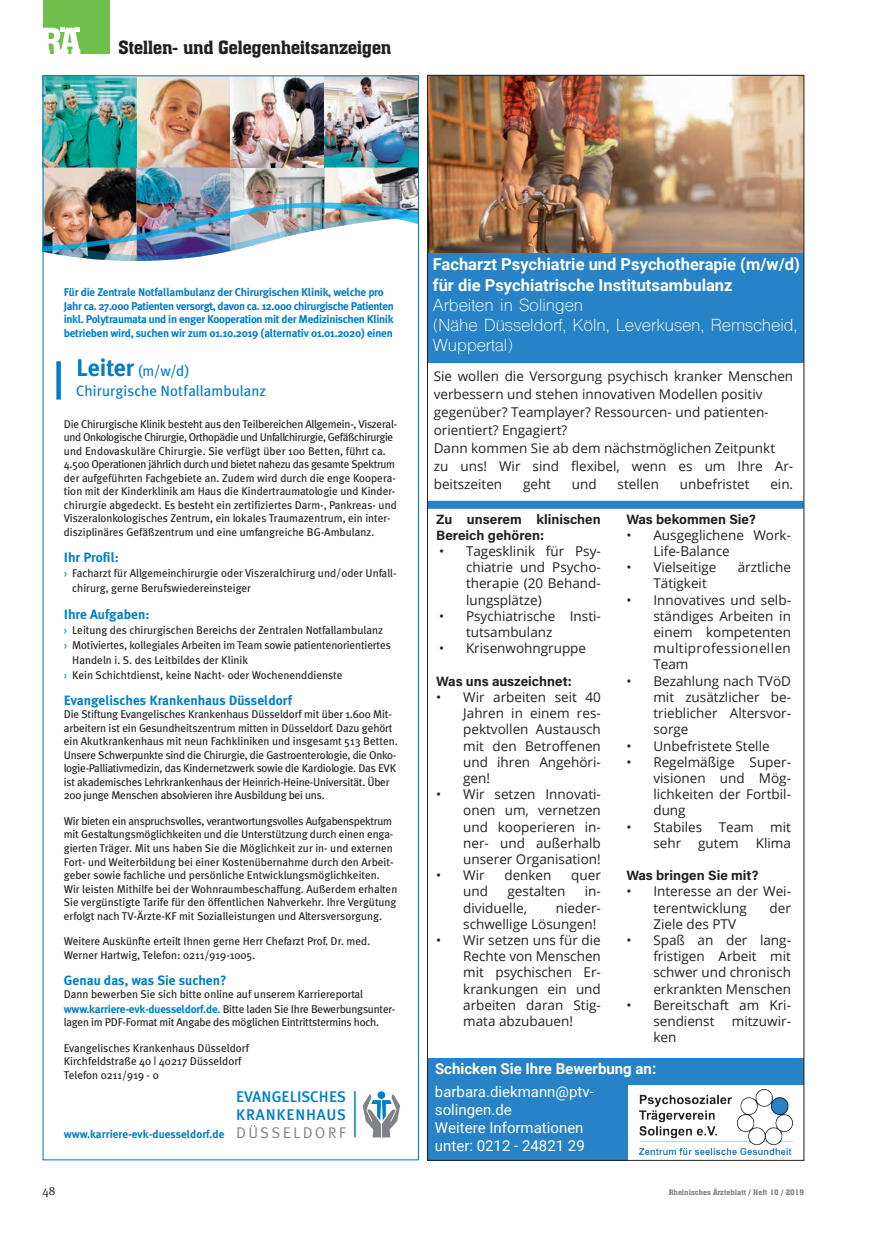
<style>
.page{position:relative;width:872px;height:1234px;background:#fff}
.page>*{position:absolute;margin:0;border:0;box-sizing:border-box;transform-origin:0 0}
.t1{font:18px "Aachen BT";letter-spacing:-.025em;color:#231f20}
.t2{font:700 16.5px/21px "Roboto";color:#fff}
.t3{font:16.5px/19.8px "Shree Dev 0714";color:#fff}
.t4{font:700 15.45px/17.9px "Otelo Meta";letter-spacing:.01em;color:#007ec5}
.t5{font:15.45px "Otelo Meta";letter-spacing:.125em;color:#808285}
.t6{font:15px/18px "Roboto";color:#fff}
.t7{font:15px/19.5px "Meta Plus";letter-spacing:.005em;color:#007ec5}
.t8{font:700 15px "Roboto";color:#fff}
.t9{font:13.5px/16.2px "Open Sans";color:#231f20;text-align:justify}
.t10{font:700 13.5px/16.2px "Acumin Pro";color:#231f20}
.t11{font:700 13.5px "Meta Plus";color:#007ec5}
.t12{font:12px "Meta Serif OT";color:#231f20}
.t13{font:11.25px/13.5px "Meta Plus";letter-spacing:-.005em;color:#231f20}
.t14{font:700 11.25px/13.5px "Meta Plus";letter-spacing:-.02em;color:#007ec5}
.t15{font:700 11.25px "Meta Plus";color:#007ec5}
.t16{font:7.5px "Aachen BT";color:#808285}
.s1{font-weight:700;font-size:24px}
.s2{color:#007ec5}
.s3{font-weight:700;color:#007ec5}
</style>
<div class="page">
<div style="left:43px;top:0;width:66px;height:54px;background:#70bf4c"></div>
<svg style="left:43px;top:28px;width:37px;height:26px"></svg>
<img style="left:45px;top:77px;width:186px;height:124px">
<img style="left:231px;top:77px;width:94px;height:124px">
<img style="left:325px;top:77px;width:92px;height:124px">
<img style="left:45px;top:201px;width:372px;height:60px">
<div style="left:56px;top:361px;width:5px;height:38px;background:#007ec5"></div>
<svg style="left:363px;top:1094px;width:37px;height:43px"></svg>
<svg style="left:377px;top:1090px;width:8px;height:8px"></svg>
<hr style="left:354px;top:1090px;width:2px;height:46px;background:#007ec5">
<img style="left:429px;top:77px;width:373px;height:176px">
<div style="left:429px;top:253px;width:373px;height:108px;background:#2783c5"></div>
<div style="left:428px;top:501px;width:375px;height:7px;background:#2783c5"></div>
<div style="left:427px;top:500px;width:376px;height:8px;border:2px solid #2783c5"></div>
<div style="left:427px;top:1080px;width:200px;height:80px;background:#2783c5"></div>
<img style="left:639px;top:1089px;width:153px;height:64px">
<div style="left:427px;top:1057px;width:376px;height:27px;background:#2783c5"></div>
<h1 class="t1" style="left:118px;top:36px;width:275px">Stellen- und Gelegenheitsanzeigen</h1>
<p class="t14" style="left:64px;top:285px;width:332px">Für die Zentrale Notfallambulanz der Chirurgischen Klinik, welche pro Jahr ca. 27.000 Patienten versorgt, davon ca. 12.000 chirurgische Patienten inkl. Polytraumata und in enger Kooperation mit der Medizinischen Klinik betrieben wird, suchen wir zum 01.10.2019 (alternativ 01.01.2020) einen</p>
<h3 class="t7" style="left:76px;top:361px;width:191px"><span class="s1">Leiter</span> (m/w/d)<br>Chirurgische Notfallambulanz</h3>
<p class="t13" style="left:64px;top:417px;width:335px">Die Chirurgische Klinik besteht aus den Teilbereichen Allgemein-, Viszeral&shy;und Onkologische Chirurgie, Orthopädie und Unfallchirurgie, Gefäßchirurgie und Endovaskuläre Chirurgie. Sie verfügt über 100 Betten, führt ca.<br>4.500 Operationen jährlich durch und bietet nahezu das gesamte Spektrum der aufgeführten Fachgebiete an. Zudem wird durch die enge Koopera&shy;tion mit der Kinderklinik am Haus die Kindertraumatologie und Kinder&shy;chirurgie abgedeckt. Es besteht ein zertifiziertes Darm-, Pankreas- und Viszeralonkologisches Zentrum, ein lokales Traumazentrum, ein inter&shy;disziplinäres Gefäßzentrum und eine umfangreiche BG-Ambulanz.</p>
<p class="t11" style="left:64px;top:549px;width:57px">Ihr Profil:</p>
<p class="t13" style="left:72px;top:565px;width:326px;line-height:15px;text-indent:-9px"><span class="s2">›</span> Facharzt für Allgemeinchirurgie oder Viszeralchirurg und/oder Unfall&shy;chirurg, gerne Berufswiedereinsteiger</p>
<p class="t11" style="left:64px;top:606px;width:87px">Ihre Aufgaben:</p>
<p class="t13" style="left:64px;top:622px;width:321px"><span class="s2">›</span> Leitung des chirurgischen Bereichs der Zentralen Notfallambulanz</p>
<p class="t13" style="left:64px;top:637px;width:328px"><span class="s2">›</span> Motiviertes, kollegiales Arbeiten im Team sowie patientenorientiertes</p>
<p class="t13" style="left:72px;top:652px;width:177px">Handeln i. S. des Leitbildes der Klinik</p>
<p class="t13" style="left:64px;top:667px;width:280px"><span class="s2">›</span> Kein Schichtdienst, keine Nacht- oder Wochenenddienste</p>
<p class="t11" style="left:64px;top:692px;width:229px">Evangelisches Krankenhaus Düsseldorf</p>
<p class="t13" style="left:64px;top:707px;width:335px">Die Stiftung Evangelisches Krankenhaus Düsseldorf mit über 1.600 Mit&shy;arbeitern ist ein Gesundheitszentrum mitten in Düsseldorf. Dazu gehört ein Akutkrankenhaus mit neun Fachkliniken und insgesamt 513 Betten.<br>Unsere Schwerpunkte sind die Chirurgie, die Gastroenterologie, die Onko&shy;logie-Palliativmedizin, das Kindernetzwerk sowie die Kardiologie. Das EVK ist akademisches Lehrkrankenhaus der Heinrich-Heine-Universität. Über 200 junge Menschen absolvieren ihre Ausbildung bei uns.</p>
<p class="t13" style="left:64px;top:814px;width:335px">Wir bieten ein anspruchsvolles, verantwortungsvolles Aufgabenspektrum mit Gestaltungsmöglichkeiten und die Unterstützung durch einen enga&shy;gierten Träger. Mit uns haben Sie die Möglichkeit zur in- und externen Fort- und Weiterbildung bei einer Kostenübernahme durch den Arbeit&shy;geber sowie fachliche und persönliche Entwicklungsmöglichkeiten.<br>Wir leisten Mithilfe bei der Wohnraumbeschaffung. Außerdem erhalten Sie vergünstigte Tarife für den öffentlichen Nahverkehr. Ihre Vergütung erfolgt nach TV-Ärzte-KF mit Sozialleistungen und Altersversorgung.</p>
<p class="t13" style="left:64px;top:934px;width:308px">Weitere Auskünfte erteilt Ihnen gerne Herr Chefarzt Prof. Dr. med.<br>Werner Hartwig, Telefon: 0211/919-1005.</p>
<p class="t11" style="left:64px;top:972px;width:164px">Genau das, was Sie suchen?</p>
<p class="t13" style="left:64px;top:987px;width:333px;line-height:14px">Dann bewerben Sie sich bitte online auf unserem Karriereportal <span class="s3">www.karriere-evk-duesseldorf.de.</span> Bitte laden Sie Ihre Bewerbungsunter&shy;lagen im PDF-Format mit Angabe des möglichen Eintrittstermins hoch.</p>
<p class="t13" style="left:64px;top:1040px;width:187px">Evangelisches Krankenhaus Düsseldorf<br>Kirchfeldstraße 40 | 40217 Düsseldorf<br>Telefon 0211/919 - 0</p>
<p class="t15" style="left:64px;top:1127px;width:162px">www.karriere-evk-duesseldorf.de</p>
<h3 class="t4" style="left:236px;top:1087px;width:112px">EVANGELISCHES<br>KRANKENHAUS</h3>
<h3 class="t5" style="left:236px;top:1122px;width:112px">DÜSSELDORF</h3>
<h2 class="t2" style="left:433px;top:253px;width:369px">Facharzt Psychiatrie und Psychotherapie (m/w/d) für die Psychiatrische Institutsambulanz</h2>
<h2 class="t3" style="left:433px;top:297px;width:366px">Arbeiten in Solingen<br>(Nähe Düsseldorf, Köln, Leverkusen, Remscheid,<br>Wuppertal)</h2>
<p class="t9" style="left:434px;top:367px;width:361px;line-height:18px;text-align:left">Sie wollen die Versorgung psychisch kranker Menschen verbessern und stehen innovativen Modellen positiv gegenüber? Teamplayer? Ressourcen- und patienten&shy;orientiert? Engagiert?<br>Dann kommen Sie ab dem nächstmöglichen Zeitpunkt<br>zu uns! Wir sind flexibel, wenn es um Ihre Ar&shy;beitszeiten</p>
<p class="t9" style="left:523px;top:476px;width:30px">geht</p>
<p class="t9" style="left:572px;top:476px;width:26px">und</p>
<p class="t9" style="left:617px;top:476px;width:43px">stellen</p>
<p class="t9" style="left:680px;top:476px;width:71px">unbefristet</p>
<p class="t9" style="left:770px;top:476px;width:24px">ein.</p>
<p class="t10" style="left:436px;top:510px;width:166px">Zu unserem klinischen<br>Bereich gehören:</p>
<p class="t9" style="left:466px;top:542px;width:136px;text-indent:-27px">• Tagesklinik für Psy&shy;chiatrie und Psycho&shy;therapie (20 Behand&shy;lungsplätze)</p>
<p class="t9" style="left:466px;top:607px;width:136px;text-indent:-27px">• Psychiatrische Insti&shy;tutsambulanz</p>
<p class="t9" style="left:439px;top:639px;width:149px">• Krisenwohngruppe</p>
<p class="t10" style="left:436px;top:672px;width:137px">Was uns auszeichnet:</p>
<p class="t9" style="left:463px;top:688px;width:139px;text-indent:-27px">• Wir arbeiten seit 40<br>Jahren in einem res&shy;pektvollen Austausch mit den Betroffenen und ihren Angehöri&shy;gen!</p>
<p class="t9" style="left:463px;top:785px;width:139px;text-indent:-27px">• Wir setzen Innovati&shy;onen um, vernetzen und kooperieren in&shy;ner- und außerhalb unserer Organisation!</p>
<p class="t9" style="left:436px;top:866px;width:50px">• Wir</p>
<p class="t9" style="left:504px;top:866px;width:49px">denken</p>
<p class="t9" style="left:571px;top:866px;width:31px">quer</p>
<p class="t9" style="left:463px;top:882px;width:26px">und</p>
<p class="t9" style="left:507px;top:882px;width:59px">gestalten</p>
<p class="t9" style="left:585px;top:882px;width:18px">in-</p>
<p class="t9" style="left:463px;top:899px;width:65px">dividuelle,</p>
<p class="t9" style="left:463px;top:899px;width:139px;text-indent:93px">nieder&shy;schwellige Lösungen!</p>
<p class="t9" style="left:463px;top:931px;width:139px;text-indent:-27px">• Wir setzen uns für die Rechte von Menschen mit psychischen Er&shy;krankungen ein und arbeiten daran Stig&shy;mata abzubauen!</p>
<p class="t10" style="left:626px;top:510px;width:131px">Was bekommen Sie?</p>
<p class="t9" style="left:653px;top:526px;width:139px;text-indent:-27px">• Ausgeglichene Work-<br>Life-Balance</p>
<p class="t9" style="left:626px;top:558px;width:92px">• Vielseitige</p>
<p class="t9" style="left:737px;top:558px;width:55px">ärztliche</p>
<p class="t9" style="left:653px;top:575px;width:55px">Tätigkeit</p>
<p class="t9" style="left:653px;top:591px;width:139px;text-indent:-27px">• Innovatives und selb&shy;ständiges Arbeiten in einem kompetenten multiprofessionellen Team</p>
<p class="t9" style="left:653px;top:672px;width:139px;text-indent:-27px">• Bezahlung nach TVöD mit zusätzlicher be&shy;trieblicher Altersvor&shy;sorge</p>
<p class="t9" style="left:626px;top:737px;width:145px">• Unbefristete Stelle</p>
<p class="t9" style="left:653px;top:753px;width:139px;text-indent:-27px">• Regelmäßige Super&shy;visionen und Mög&shy;lichkeiten der Fortbil&shy;dung</p>
<p class="t9" style="left:653px;top:818px;width:139px;text-indent:-27px">• Stabiles Team mit sehr</p>
<p class="t9" style="left:698px;top:834px;width:42px">gutem</p>
<p class="t9" style="left:756px;top:834px;width:37px">Klima</p>
<p class="t10" style="left:626px;top:866px;width:134px">Was bringen Sie mit?</p>
<p class="t9" style="left:653px;top:882px;width:139px;text-indent:-27px">• Interesse an der Wei&shy;terentwicklung</p>
<p class="t9" style="left:769px;top:899px;width:23px">der</p>
<p class="t9" style="left:653px;top:915px;width:84px">Ziele des PTV</p>
<p class="t9" style="left:653px;top:931px;width:139px;text-indent:-27px">• Spaß an der lang&shy;fristigen Arbeit mit schwer und chronisch erkrankten Menschen</p>
<p class="t9" style="left:653px;top:996px;width:139px;text-indent:-27px">• Bereitschaft am Kri&shy;sendienst</p>
<p class="t9" style="left:732px;top:1012px;width:61px">mitzuwir-</p>
<p class="t9" style="left:653px;top:1028px;width:24px">ken</p>
<h3 class="t8" style="left:435px;top:1057px;width:223px">Schicken Sie Ihre Bewerbung an:</h3>
<h3 class="t6" style="left:435px;top:1081px;width:160px">barbara.diekmann@ptv&shy;solingen.de<br>Weitere Informationen unter: 0212 - 24821 29</h3>
<p class="t12" style="left:43px;top:1182px;width:14px">48</p>
<p class="t16" style="left:668px;top:1187px;width:137px">Rheinisches Ärzteblatt / Heft 10 / 2019</p>
</div>
